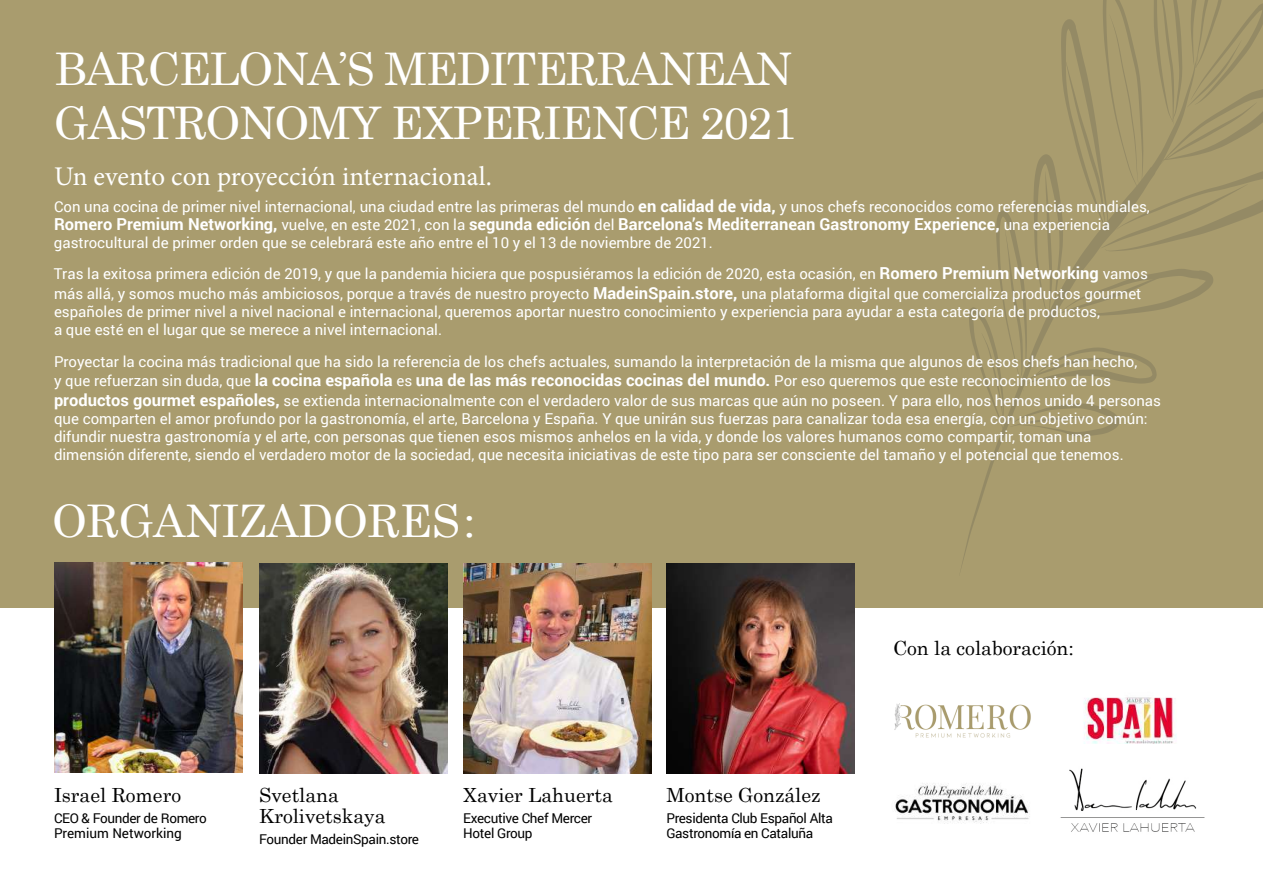
<style>
.page{position:relative;width:1263px;height:893px;background:#fff}
.page>*{position:absolute;margin:0;border:0;box-sizing:border-box;transform-origin:0 0}
.t1{font:45px/54px "Century Schoolbook";letter-spacing:-.03em;color:#fff}
.t2{font:45px "Century Schoolbook";letter-spacing:-.01em;color:#fff}
.t3{font:27px "Minion Pro";letter-spacing:-.005em;color:#fff}
.t4{font:19.5px/21px "Century Schoolbook";color:#000}
.t5{font:700 16.5px "Roboto";color:#fff}
.t6{font:15px/18px "Roboto";color:#fff}
.t7{font:13.5px/15px "Roboto";letter-spacing:-.025em;color:#000}
.s1{font-weight:700;font-size:16.5px}
.s2{font-weight:400;font-size:15px}
</style>
<div class="page">
<div style="left:0;top:0;width:1263px;height:607px;background:#a99c6e"></div>
<img style="left:259px;top:564px;width:188px;height:209px">
<img style="left:54px;top:563px;width:188px;height:209px">
<img style="left:666px;top:564px;width:188px;height:209px">
<svg style="left:969px;top:0;width:294px;height:437px"></svg>
<img style="left:463px;top:564px;width:188px;height:209px">
<img style="left:894px;top:703px;width:137px;height:35px">
<img style="left:1083px;top:697px;width:94px;height:46px">
<img style="left:1060px;top:768px;width:145px;height:64px">
<img style="left:894px;top:783px;width:136px;height:41px">
<h1 class="t1" style="left:54px;top:38px;width:745px">BARCELONA’S MEDITERRANEAN<br>GASTRONOMY EXPERIENCE 2021</h1>
<h2 class="t3" style="left:54px;top:158px;width:439px">Un evento con proyección internacional.</h2>
<p class="t6" style="left:54px;top:197px;width:1097px">Con una cocina de primer nivel internacional, una ciudad entre las primeras del mundo <span class="s1">en calidad de vida,</span> y unos chefs reconocidos como referencias mundiales,</p>
<p class="t5" style="left:54px;top:212px;width:1057px">Romero Premium Networking, <span class="s2">vuelve, en este 2021, con la</span> segunda edición <span class="s2">del</span> Barcelona’s Mediterranean Gastronomy Experience, <span class="s2">una experiencia</span></p>
<p class="t6" style="left:54px;top:226px;width:1095px;line-height:31.5px">gastrocultural de primer orden que se celebrará este año entre el 10 y el 13 de noviembre de 2021.<br>Tras la exitosa primera edición de 2019, y que la pandemia hiciera que pospusiéramos la edición de 2020, esta ocasión, en <span class="s1">Romero Premium Networking</span> vamos</p>
<p class="t6" style="left:54px;top:284px;width:1089px">más allá, y somos mucho más ambiciosos, porque a través de nuestro proyecto <span class="s1">MadeinSpain.store,</span> una plataforma digital que comercializa productos gourmet españoles de primer nivel a nivel nacional e internacional, queremos aportar nuestro conocimiento y experiencia para ayudar a esta categoría de productos,<br>a que esté en el lugar que se merece a nivel internacional.</p>
<p class="t6" style="left:54px;top:351px;width:1108px;line-height:19.8px">Proyectar la cocina más tradicional que ha sido la referencia de los chefs actuales, sumando la interpretación de la misma que algunos de esos chefs han hecho,<br>y que refuerzan sin duda, que <span class="s1">la cocina española</span> es <span class="s1">una de las más reconocidas cocinas del mundo.</span> Por eso queremos que este reconocimiento de los <span class="s1">productos gourmet españoles,</span> se extienda internacionalmente con el verdadero valor de sus marcas que aún no poseen. Y para ello, nos hemos unido 4 personas</p>
<p class="t6" style="left:54px;top:409px;width:1095px">que comparten el amor profundo por la gastronomía, el arte, Barcelona y España. Y que unirán sus fuerzas para canalizar toda esa energía, con un objetivo común: difundir nuestra gastronomía y el arte, con personas que tienen esos mismos anhelos en la vida, y donde los valores humanos como compartir, toman una dimensión diferente, siendo el verdadero motor de la sociedad, que necesita iniciativas de este tipo para ser consciente del tamaño y el potencial que tenemos.</p>
<h1 class="t2" style="left:52px;top:483px;width:425px">ORGANIZADORES:</h1>
<h3 class="t4" style="left:54px;top:782px;width:129px">Israel Romero</h3>
<p class="t7" style="left:54px;top:810px;width:154px">CEO &amp; Founder de Romero<br>Premium Networking</p>
<h3 class="t4" style="left:259px;top:782px;width:128px">Svetlana<br>Krolivetskaya</h3>
<p class="t7" style="left:259px;top:831px;width:161px">Founder MadeinSpain.store</p>
<h3 class="t4" style="left:463px;top:782px;width:151px">Xavier Lahuerta</h3>
<p class="t7" style="left:463px;top:810px;width:130px">Executive Chef Mercer<br>Hotel Group</p>
<h3 class="t4" style="left:666px;top:782px;width:156px">Montse González</h3>
<p class="t7" style="left:666px;top:810px;width:168px">Presidenta Club Español Alta<br>Gastronomía en Cataluña</p>
<h3 class="t4" style="left:893px;top:635px;width:182px">Con la colaboración:</h3>
</div>
